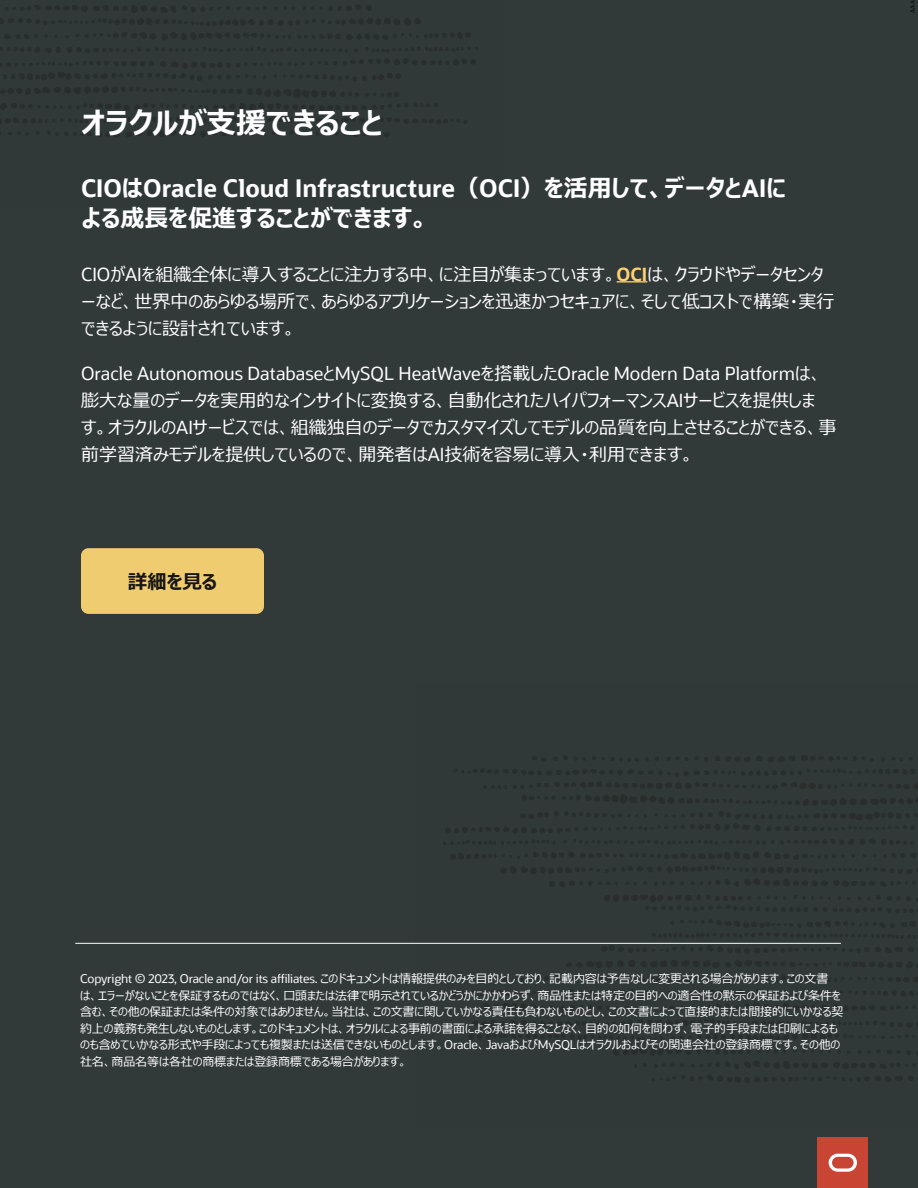
<style>
.page{position:relative;width:918px;height:1188px;background:#fff}
.page>*{position:absolute;margin:0;border:0;box-sizing:border-box;transform-origin:0 0}
.A__Boilerplate_header{font:700 30px "Meiryo UI";color:#fff}
.A__Subhead_chapters{font:700 24px/30px "Oracle Sans";color:#fff}
.A___CTA_Link_Button{font:700 19.5px "Meiryo UI";letter-spacing:-.01em;color:#171615}
.A__Body_Text{font:18px/27px "Meiryo UI";color:#fff}
.A__Copyright{font:12px/16.5px "Meiryo UI";letter-spacing:-.015em;color:#fff}
.t1{font:9px "Minion Pro";color:#000}
.s1{font-family:"Meiryo UI"}
.s2{font-family:"Oracle Sans"}
.s3{font-family:"Oracle Sans";font-weight:700;color:#fcd170}
</style>
<div class="page">
<div style="left:0;top:0;width:917px;height:1188px;background:#323939"></div>
<img style="left:415px;top:685px;width:503px;height:441px">
<hr style="left:617px;top:281px;width:30px;height:1px;background:#fcd170">
<div style="left:81px;top:548px;width:183px;height:66px;background:#f0cc71;border-radius:8px"></div>
<hr style="left:75px;top:943px;width:766px;height:1px;background:#fafdff">
<div style="left:818px;top:1137px;width:50px;height:51px;background:#c84534"></div>
<svg style="left:829px;top:1154px;width:28px;height:18px"></svg>
<p class="A__Boilerplate_header" style="left:81px;top:102px;width:303px">オラクルが支援できること</p>
<p class="A__Subhead_chapters" style="left:81px;top:173px;width:706px">CIO<span class="s1">は</span>Oracle Cloud Infrastructure<span class="s1">（</span>OCI<span class="s1">）を活用して、データと</span>AI<span class="s1">による成長を促進することができます。</span></p>
<p class="A__Body_Text" style="left:81px;top:262px;width:755px"><span class="s2">CIO</span>が<span class="s2">AI</span>を組織全体に導入することに注力する中、に注目が集まっています。<span class="s3">OCI</span>は、クラウドやデータセンターなど、世界中のあらゆる場所で、あらゆるアプリケーションを迅速かつセキュアに、そして低コストで構築・実行できるように設計されています。</p>
<p class="A__Body_Text" style="left:81px;top:361px;width:757px"><span class="s2">Oracle Autonomous Database</span>と<span class="s2">MySQL HeatWave</span>を搭載した<span class="s2">Oracle Modern Data Platform</span>は、膨大な量のデータを実用的なインサイトに変換する、自動化されたハイパフォーマンス<span class="s2">AI</span>サービスを提供しま<br>す。オラクルの<span class="s2">AI</span>サービスでは、組織独自のデータでカスタマイズしてモデルの品質を向上させることができる、事前学習済みモデルを提供しているので、開発者は<span class="s2">AI</span>技術を容易に導入・利用できます。</p>
<p class="A___CTA_Link_Button" style="left:128px;top:568px;width:91px">詳細を見る</p>
<p class="t1" style="left:920px;top:0;width:14px;rotate:90deg">vvv</p>
<p class="A__Copyright" style="left:80px;top:971px;width:765px"><span class="s2">Copyright © 2023, Oracle and/or its affiliates.</span> このドキュメントは情報提供のみを目的としており、記載内容は予告なしに変更される場合があります。この文書<br>は、エラーがないことを保証するものではなく、口頭または法律で明示されているかどうかにかかわらず、商品性または特定の目的への適合性の黙示の保証および条件を含む、その他の保証または条件の対象ではありません。当社は、この文書に関していかなる責任も負わないものとし、この文書によって直接的または間接的にいかなる契約上の義務も発生しないものとします。このドキュメントは、オラクルによる事前の書面による承諾を得ることなく、目的の如何を問わず、電子的手段または印刷によるものも含めていかなる形式や手段によっても複製または送信できないものとします。<span class="s2">Oracle</span>、<span class="s2">Java</span>および<span class="s2">MySQL</span>はオラクルおよびその関連会社の登録商標です。その他の社名、商品名等は各社の商標または登録商標である場合があります。</p>
</div>
